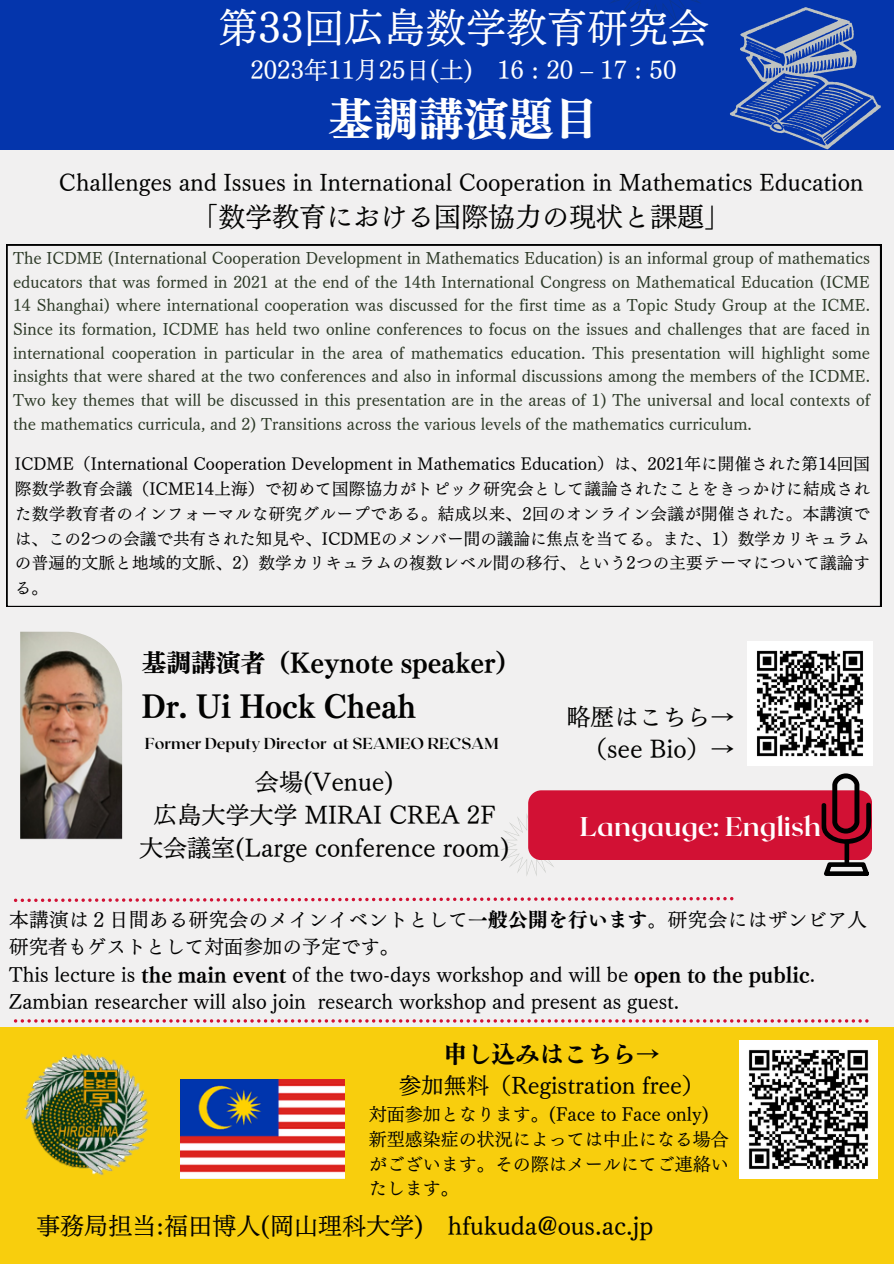
<style>
.page{position:relative;width:894px;height:1264px;background:#fff}
.page>*{position:absolute;margin:0;border:0;box-sizing:border-box;transform-origin:0 0}
.t1{font:45px "Canva UD Mincho Pr 6 N B";color:#fff}
.t2{font:40.5px "Canva UD Mincho Pr 6 N M";color:#fff}
.t3{font:28.8px "Canva UD Mincho Pr 6 N B";color:#020201}
.t4{font:27px "Canva UD Mincho Pr 6 N M";color:#020201}
.t5{font:700 27px "Roxborough CF";color:#fff}
.t6{font:24.75px "Canva UD Mincho Pr 6 N B";color:#020201}
.t7{font:24px "Canva UD Mincho Pr 6 N M";color:#020201}
.t8{font:24px "Canva UD Mincho Pr 6 N M";color:#fff}
.t9{font:24px "Canva UD Mincho Pr 6 N B";color:#020201}
.t10{font:22.5px "Canva UD Mincho Pr 6 N M";color:#020201}
.t11{font:19.5px/27px "Canva UD Mincho Pr 6 N M";color:#000}
.t12{font:19.5px/27px "Canva UD Mincho Pr 6 N M";letter-spacing:.025em;color:#000}
.t13{font:18px/24.8px "Canva UD Mincho Pr 6 N M";color:#020201;text-align:justify}
.t14{font:16.5px/24.8px "Canva UD Mincho Pr 6 N M";letter-spacing:.01em;color:#000;text-align:justify}
.t15{font:700 15.9px "Roxborough CF";color:#020201}
.t16{font:15.75px/23.7px "Canva UD Mincho Pr 6 N M";color:#2b3825;text-align:justify}
.s1{font-family:"Canva UD Mincho Pr 6 N B"}
</style>
<div class="page">
<div style="left:0;top:149px;width:893px;height:877px;background:#f1f0f0"></div>
<div style="left:0;top:1026px;width:893px;height:237px;background:#f8ce0d"></div>
<svg style="left:14px;top:1019px;width:854px;height:3px"></svg>
<div style="left:0;top:0;width:893px;height:149px;background:#0435ac"></div>
<svg style="left:611px;top:0;width:89px;height:30px"></svg>
<svg style="left:501px;top:814px;width:53px;height:62px"></svg>
<img style="left:739px;top:1040px;width:138px;height:138px">
<div style="left:528px;top:790px;width:343px;height:70px;background:#d21134;border-radius:13px"></div>
<svg style="left:821px;top:773px;width:49px;height:103px"></svg>
<svg style="left:7px;top:245px;width:873px;height:362px"></svg>
<img style="left:20px;top:631px;width:102px;height:209px">
<img style="left:747px;top:641px;width:124px;height:125px">
<img style="left:180px;top:1079px;width:165px;height:99px">
<svg style="left:14px;top:897px;width:719px;height:5px"></svg>
<img style="left:24px;top:1053px;width:125px;height:123px">
<svg style="left:730px;top:7px;width:150px;height:142px"></svg>
<p class="t2" style="left:218px;top:7px;width:492px">第33回広島数学教育研究会</p>
<p class="t8" style="left:250px;top:58px;width:427px">2023年11月 25日 (土) 16 : 20 – 17 : 50</p>
<p class="t1" style="left:328px;top:96px;width:257px">基調講演題目</p>
<p class="t10" style="left:59px;top:171px;width:805px">Challenges and Issues in International Cooperation in Mathematics Education</p>
<p class="t4" style="left:191px;top:203px;width:541px">「数学教育における国際協力の現状と課題」</p>
<p class="t16" style="left:13px;top:246px;width:858px">The ICDME (International Cooperation Development in Mathematics Education) is an informal group of mathematics educators that was formed in 2021 at the end of the 14th International Congress on Mathematical Education (ICME 14 Shanghai) where international cooperation was discussed for the first time as a Topic Study Group at the ICME.<br>Since its formation, ICDME has held two online conferences to focus on the issues and challenges that are faced in international cooperation in particular in the area of mathematics education. This presentation will highlight some insights that were shared at the two conferences and also in informal discussions among the members of the ICDME.<br>Two key themes that will be discussed in this presentation are in the areas of 1) The universal and local contexts of the mathematics curricula, and 2) Transitions across the various levels of the mathematics curriculum.</p>
<p class="t14" style="left:15px;top:451px;width:856px">ICDME（International Cooperation Development in Mathematics Education）は、2021年に開催された第14回国際数学教育会議（ICME14上海）で初めて国際協力がトピック研究会として議論されたことをきっかけに結成された数学教育者のインフォーマルな研究グループである。結成以来、2回のオンライン会議が開催された。本講演では、この2つの会議で共有された知見や、ICDMEのメンバー間の議論に焦点を当てる。また、1）数学カリキュラムの普遍的文脈と地域的文脈、2）数学カリキュラムの複数レベル間の移行、という2つの主要テーマについて議論する。</p>
<p class="t6" style="left:142px;top:650px;width:380px">基調講演者（Keynote speaker）</p>
<p class="t3" style="left:142px;top:691px;width:276px">Dr. Ui Hock Cheah</p>
<p class="t15" style="left:145px;top:733px;width:355px">Former Deputy Director at SEAMEO RECSAM</p>
<p class="t7" style="left:255px;top:770px;width:140px">会場(Venue)</p>
<p class="t7" style="left:153px;top:802px;width:343px">広島大学大学 MIRAI CREA 2F</p>
<p class="t7" style="left:139px;top:835px;width:372px">大会議室(Large conference room)</p>
<p class="t7" style="left:566px;top:704px;width:169px">略歴はこちら→</p>
<p class="t7" style="left:583px;top:737px;width:153px">（see Bio）→</p>
<p class="t5" style="left:579px;top:809px;width:243px">Langauge: English</p>
<p class="t12" style="left:9px;top:906px;width:857px">本講演は２日間ある研究会のメインイベントとして<span class="s1">一般公開を行います。</span>研究会にはザンビア人研究者もゲストとして対面参加の予定です。</p>
<p class="t11" style="left:9px;top:961px;width:807px">This lecture is <span class="s1">the main event</span> of the two-days workshop and will be <span class="s1">open to the public</span>.<br>Zambian researcher will also join research workshop and present as guest.</p>
<p class="t9" style="left:443px;top:1041px;width:217px">申し込みはこちら→</p>
<p class="t10" style="left:398px;top:1074px;width:307px">参加無料（Registration free）</p>
<p class="t13" style="left:368px;top:1101px;width:342px">対面参加となります。(Face to Face only)</p>
<p class="t13" style="left:368px;top:1126px;width:362px">新型感染症の状況によっては中止になる場合がございます。その際はメールにてご連絡いたします。</p>
<p class="t7" style="left:36px;top:1213px;width:618px">事務局担当:福田博人(岡山理科大学) hfukuda@ous.ac.jp</p>
</div>
